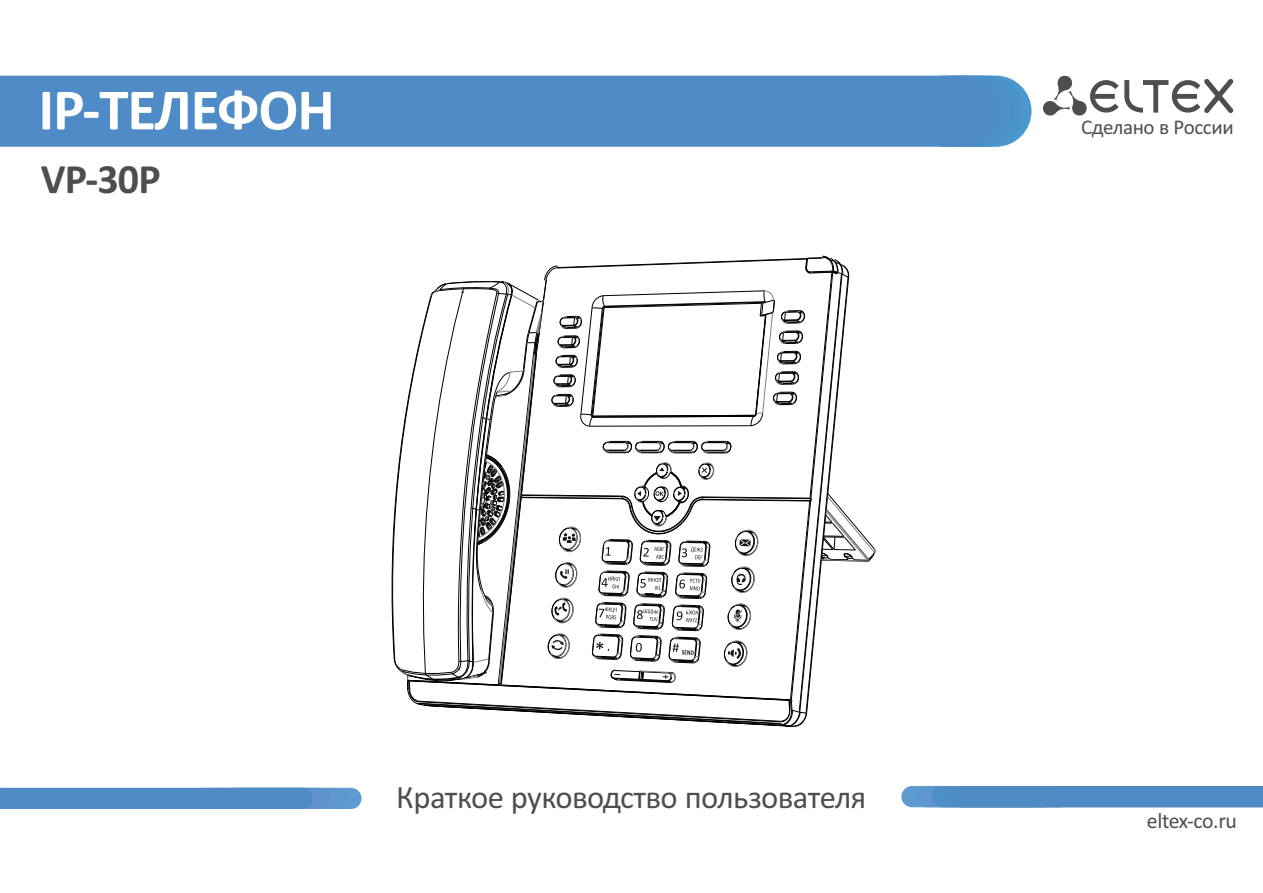
<style>
.page{position:relative;width:1263px;height:893px;background:#fff}
.page>*{position:absolute;margin:0;border:0;box-sizing:border-box;transform-origin:0 0}
.t1{font:700 59.1px "Calibri";letter-spacing:-.02em;color:#fff}
.t2{font:700 41.85px "Calibri";color:#4e4e4d}
.t3{font:32.7px "Calibri";letter-spacing:-.02em;color:#4e4e4d}
.t4{font:22.05px "Calibri";letter-spacing:-.025em;color:#4e4e4d}
.t5{font:21px "Calibri";letter-spacing:-.02em;color:#4e4e4d}
</style>
<div class="page">
<svg style="left:997px;top:76px;width:34px;height:71px"></svg>
<div style="left:0;top:76px;width:997px;height:71px;background:#4f8bc6"></div>
<svg style="left:1043px;top:75px;width:190px;height:41px"></svg>
<svg style="left:901px;top:786px;width:362px;height:21px;background:#518dc7"></svg>
<svg style="left:0;top:788px;width:361px;height:21px;background:#518dc7"></svg>
<svg style="left:391px;top:256px;width:484px;height:471px"></svg>
<h1 class="t1" style="left:38px;top:85px;width:298px">IP-ТЕЛЕФОН</h1>
<p class="t2" style="left:41px;top:161px;width:121px">VP-30P</p>
<p class="t5" style="left:1081px;top:118px;width:154px">Сделано в России</p>
<p class="t3" style="left:396px;top:783px;width:472px">Краткое руководство пользователя</p>
<p class="t4" style="left:1147px;top:812px;width:92px">eltex-co.ru</p>
</div>
